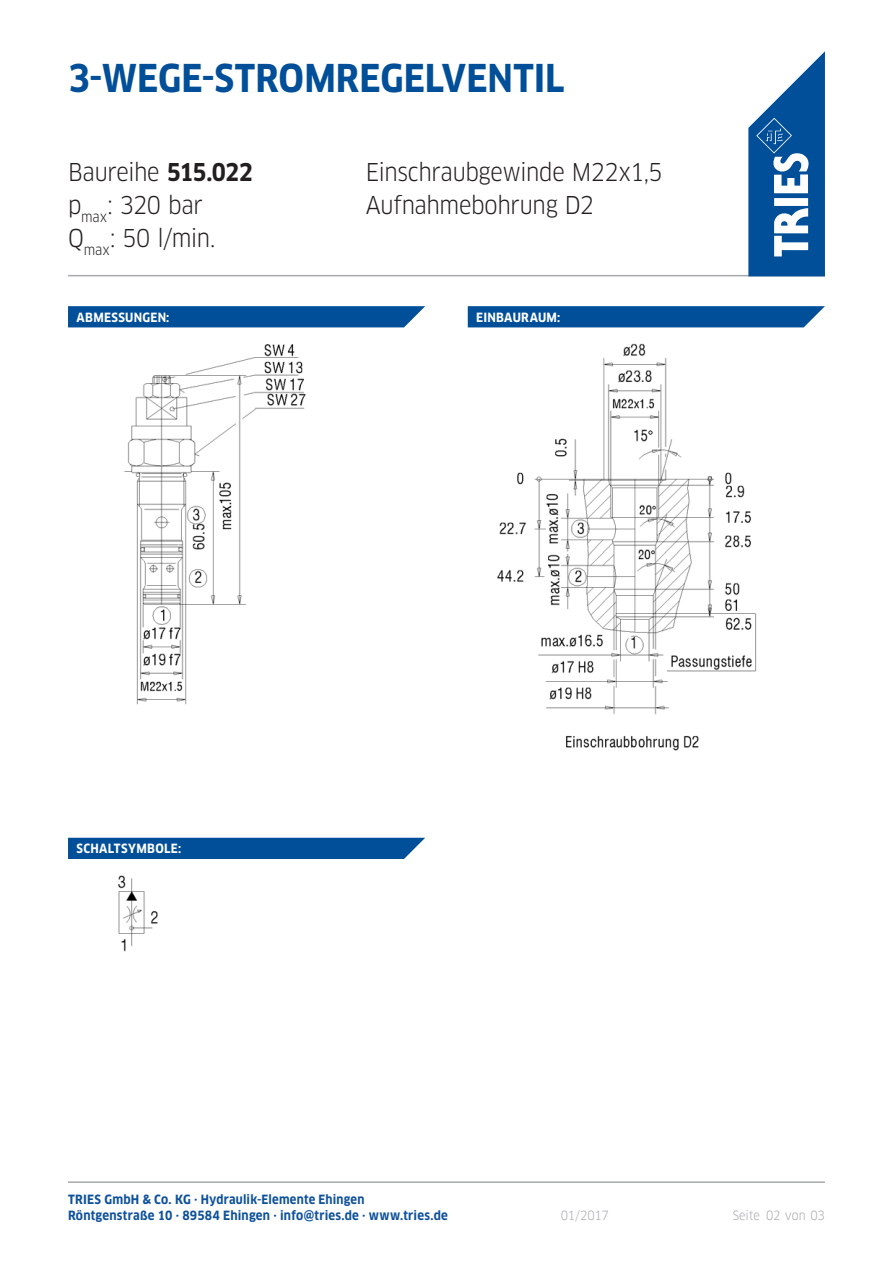
<style>
.page{position:relative;width:893px;height:1263px;background:#fff}
.page>*{position:absolute;margin:0;border:0;box-sizing:border-box;transform-origin:0 0}
.t1{font:700 37.5px "Clan OT Narr";letter-spacing:.005em;color:#014e99}
.t2{font:24px "Clan OT Narr";letter-spacing:-.015em;color:#231f20}
.t3{font:700 12.45px/16.5px "Clan OT Narr";letter-spacing:.02em;color:#0e519b}
.t4{font:700 12.45px "Clan OT Narr";letter-spacing:.025em;color:#fff}
.t5{font:12.45px "Clan OT Narr";letter-spacing:-.005em;color:#a8a9ad}
.s1{font-weight:700}
</style>
<div class="page">
<hr style="left:68px;top:275px;width:757px;height:1px;background:#a8a9ad">
<svg style="left:748px;top:51px;width:77px;height:225px"></svg>
<hr style="left:68px;top:1181px;width:757px;height:2px;background:#a8a9ad">
<div style="left:68px;top:838px;width:357px;height:21px;background:#014e99"></div>
<svg style="left:68px;top:306px;width:357px;height:21px;background:#0a549c"></svg>
<svg style="left:468px;top:306px;width:357px;height:21px;background:#0a549c"></svg>
<img style="left:124px;top:344px;width:182px;height:361px">
<img style="left:497px;top:343px;width:260px;height:408px">
<img style="left:118px;top:875px;width:40px;height:77px">
<h1 class="t1" style="left:68px;top:56px;width:498px">3-WEGE-STROMREGELVENTIL</h1>
<h2 class="t2" style="left:68px;top:158px;width:186px">Baureihe <span class="s1">515.022</span></h2>
<h2 class="t2" style="left:366px;top:158px;width:299px">Einschraubgewinde M22x1,5</h2>
<h2 class="t2" style="left:68px;top:191px;width:136px">p<sub>max</sub>: 320 bar</h2>
<h2 class="t2" style="left:366px;top:191px;width:230px">Aufnahmebohrung D2</h2>
<h2 class="t2" style="left:68px;top:224px;width:149px">Q<sub>max</sub>: 50 l/min.</h2>
<p class="t4" style="left:77px;top:310px;width:94px">ABMESSUNGEN:</p>
<p class="t4" style="left:476px;top:310px;width:86px">EINBAURAUM:</p>
<p class="t4" style="left:77px;top:841px;width:106px">SCHALTSYMBOLE:</p>
<p class="t3" style="left:68px;top:1191px;width:381px">TRIES GmbH &amp; Co. KG · Hydraulik-Elemente Ehingen<br>Röntgenstraße 10 · 89584 Ehingen · info@tries.de · www.tries.de</p>
<p class="t5" style="left:561px;top:1208px;width:49px">01/2017</p>
<p class="t5" style="left:733px;top:1208px;width:94px">Seite 02 von 03</p>
</div>
